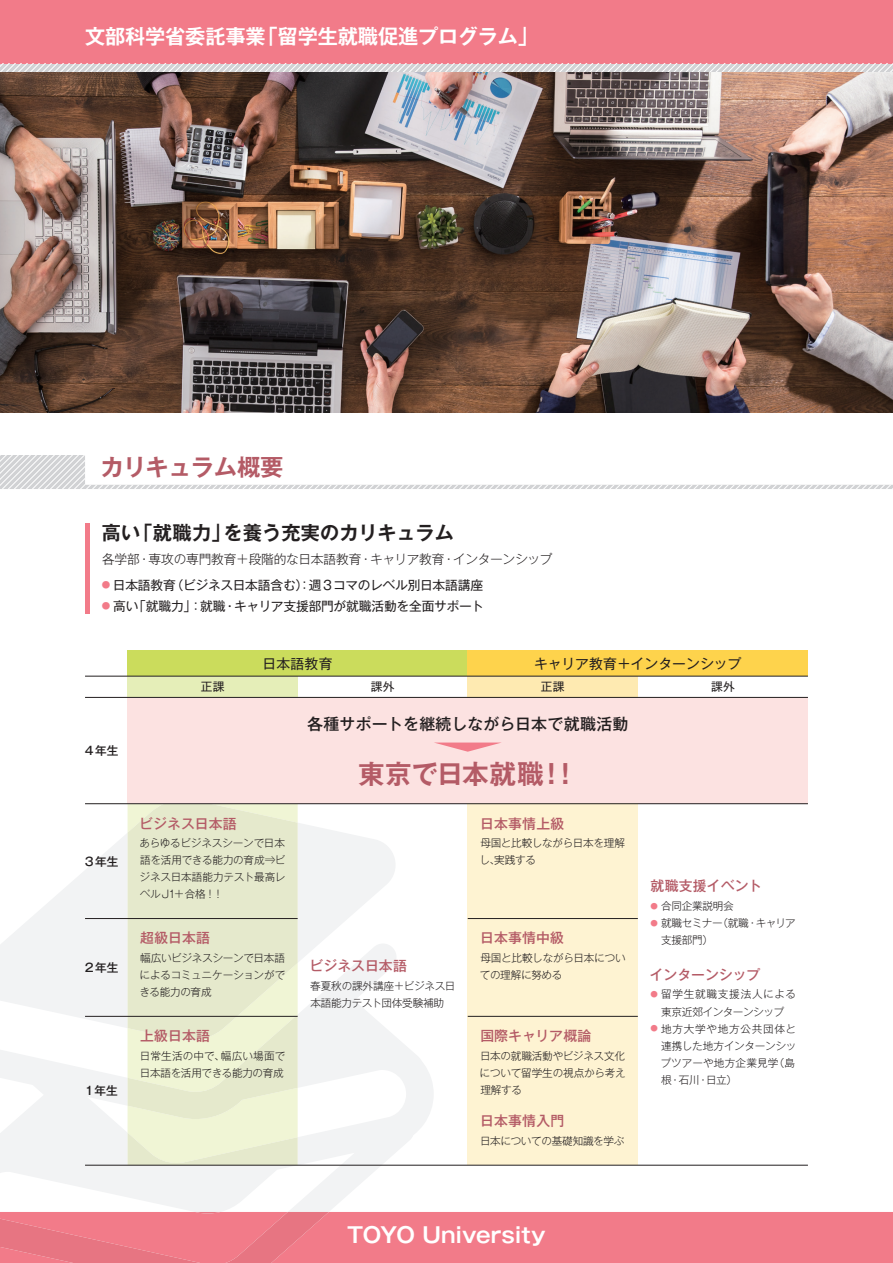
<style>
.page{position:relative;width:893px;height:1263px;background:#fff}
.page>*{position:absolute;margin:0;border:0;box-sizing:border-box;transform-origin:0 0}
.t1{font:700 26.55px "Gothic MB101 Pro De";letter-spacing:.005em;color:#b45b66}
.t2{font:700 23.4px "Gothic MB101 Pro De";letter-spacing:-.03em;color:#b45b66}
.t3{font:700 21.3px "Gothic MB101 Pro De";letter-spacing:-.01em;color:#fff}
.t4{font:700 20.25px "Gothic MB101 Pro De";letter-spacing:-.005em;color:#fff}
.t5{font:700 19.2px "Gothic MB101 Pro De";letter-spacing:.01em;color:#231f20}
.t6{font:500 15.9px "Gothic MB101 Pro";letter-spacing:.01em;color:#231f20}
.t7{font:500 14.85px "Gothic MB101 Pro";color:#f27b89;scale:5 1}
.t8{font:500 13.8px "Gothic MB101 Pro";letter-spacing:.01em;color:#b45b66}
.t9{font:13.8px "Gothic MB101 Pro";color:#231f20}
.t10{font:12.75px "Gothic MB101 Pro";letter-spacing:-.015em;color:#231f20}
.t11{font:300 12.75px "Gothic MB101 Pro";letter-spacing:-.02em;color:#231f20}
.t12{font:500 11.7px "Gothic MB101 Pro";letter-spacing:.035em;color:#231f20}
.t13{font:11.7px "Gothic MB101 Pro";letter-spacing:.02em;color:#231f20}
.t14{font:300 10.65px/17px "Gothic MB101 Pro";letter-spacing:-.02em;color:#231f20}
.t15{font:300 10.65px/17px "Gothic MB101 Pro";letter-spacing:.015em;color:#231f20}
.t16{font:300 10.65px "Gothic MB101 Pro";letter-spacing:.07em;color:#231f20}
.t17{font:8.55px "Gothic MB101 Pro";color:#f27b89}
.t18{font:300 7.5px "Gothic MB101 Pro";color:#f27b89}
</style>
<div class="page">
<svg style="left:0;top:799px;width:434px;height:413px;fill:#f2f3f4"></svg>
<div style="left:0;top:0;width:893px;height:64px;background:#f27b89"></div>
<div style="left:329px;top:1212px;width:564px;height:51px;background:#f27b89"></div>
<svg style="left:0;top:1212px;width:329px;height:51px;background:#ee7986"></svg>
<svg style="left:0;top:64px;width:893px;height:8px"></svg>
<svg style="left:0;top:455px;width:893px;height:34px"></svg>
<hr style="left:85px;top:523px;width:4px;height:90px;background:#f27b89">
<svg style="left:128px;top:804px;width:170px;height:361px;background:#e7ebce"></svg>
<div style="left:128px;top:676px;width:170px;height:21px;background:#e5eeb8"></div>
<div style="left:128px;top:697px;width:680px;height:107px;background:#fce2e1"></div>
<div style="left:128px;top:651px;width:340px;height:25px;background:#cbdc5c"></div>
<div style="left:468px;top:804px;width:170px;height:361px;background:#fef3d2"></div>
<div style="left:468px;top:676px;width:170px;height:21px;background:#feeab1"></div>
<div style="left:468px;top:651px;width:340px;height:25px;background:#fed34c"></div>
<hr style="left:85px;top:803px;width:723px;height:1px;background:#231f20">
<hr style="left:85px;top:697px;width:723px;height:1px;background:#231f20">
<hr style="left:85px;top:676px;width:723px;height:1px;background:#231f20">
<hr style="left:85px;top:918px;width:213px;height:1px;background:#231f20">
<hr style="left:85px;top:1016px;width:213px;height:1px;background:#231f20">
<hr style="left:468px;top:918px;width:170px;height:1px;background:#231f20">
<hr style="left:468px;top:1016px;width:170px;height:1px;background:#231f20">
<hr style="left:85px;top:1165px;width:723px;height:1px;background:#231f20">
<img style="left:0;top:72px;width:893px;height:340px">
<h3 class="t4" style="left:258px;top:20px;width:282px">「留学生就職促進プログラム「</h3>
<h3 class="t4" style="left:85px;top:20px;width:182px">文部科学省委託事業</h3>
<h2 class="t2" style="left:101px;top:447px;width:185px">カリキュラム概要</h2>
<h3 class="t5" style="left:223px;top:517px;width:232px">を養う充実のカリキュラム</h3>
<h3 class="t5" style="left:133px;top:517px;width:99px">「就職力」</h3>
<h3 class="t5" style="left:102px;top:517px;width:40px">高い</h3>
<p class="t11" style="left:453px;top:549px;width:101px">インターンシップ</p>
<p class="t11" style="left:102px;top:549px;width:39px">各学部</p>
<p class="t11" style="left:149px;top:549px;width:214px">専攻の専門教育＋段階的な日本語教育</p>
<p class="t11" style="left:370px;top:549px;width:76px">キャリア教育</p>
<p class="t11" style="left:138px;top:549px;width:14px">・</p>
<p class="t11" style="left:359px;top:549px;width:14px">・</p>
<p class="t11" style="left:443px;top:549px;width:14px">・</p>
<p class="t10" style="left:171px;top:574px;width:142px">（ビジネス日本語含む：）</p>
<p class="t10" style="left:113px;top:574px;width:65px">日本語教育</p>
<p class="t10" style="left:309px;top:574px;width:176px">週3コマのレベル別日本語講座</p>
<p class="t17" style="left:102px;top:578px;width:10px">●</p>
<p class="t10" style="left:133px;top:595px;width:70px">「就職力：」</p>
<p class="t10" style="left:234px;top:595px;width:251px">キャリア支援部門が就職活動を全面サポート</p>
<p class="t10" style="left:200px;top:595px;width:27px">就職</p>
<p class="t10" style="left:113px;top:595px;width:27px">高い</p>
<p class="t17" style="left:102px;top:599px;width:10px">●</p>
<p class="t10" style="left:224px;top:595px;width:14px">・</p>
<p class="t13" style="left:201px;top:677px;width:25px">正課</p>
<p class="t9" style="left:263px;top:652px;width:71px">日本語教育</p>
<p class="t13" style="left:371px;top:677px;width:25px">課外</p>
<p class="t9" style="left:534px;top:652px;width:209px">キャリア教育＋インターンシップ</p>
<p class="t13" style="left:711px;top:677px;width:25px">課外</p>
<p class="t13" style="left:541px;top:677px;width:25px">正課</p>
<p class="t12" style="left:85px;top:741px;width:35px">4年生</p>
<p class="t12" style="left:85px;top:851px;width:35px">3年生</p>
<p class="t12" style="left:85px;top:958px;width:35px">2年生</p>
<p class="t12" style="left:85px;top:1081px;width:35px">1年生</p>
<p class="t8" style="left:139px;top:812px;width:99px">ビジネス日本語</p>
<p class="t14" style="left:140px;top:833px;width:147px">あらゆるビジネスシーンで日本</p>
<p class="t14" style="left:140px;top:850px;width:147px">語を活用できる能力の育成⇒ビ</p>
<p class="t14" style="left:140px;top:867px;width:148px">ジネス日本語能力テスト最高レ</p>
<p class="t14" style="left:213px;top:884px;width:12px">!</p>
<p class="t14" style="left:140px;top:884px;width:77px">ベルJ1+合格!</p>
<p class="t8" style="left:140px;top:927px;width:71px">超級日本語</p>
<p class="t14" style="left:139px;top:948px;width:148px;text-align:justify">幅広いビジネスシーンで日本語によるコミュニケーションができる能力の育成</p>
<p class="t8" style="left:140px;top:1024px;width:71px">上級日本語</p>
<p class="t14" style="left:140px;top:1046px;width:146px">日常生活の中で、<br>日本語を活用できる能力の育成</p>
<p class="t14" style="left:221px;top:1046px;width:66px">幅広い場面で</p>
<h3 class="t6" style="left:307px;top:711px;width:323px">各種サポートを継続しながら日本で就職活動</h3>
<h3 class="t7" style="left:431px;top:734px;width:16px">▼</h3>
<h1 class="t1" style="left:538px;top:751px;width:42px">!!</h1>
<h1 class="t1" style="left:358px;top:751px;width:187px">東京で日本就職</h1>
<p class="t8" style="left:480px;top:812px;width:86px">日本事情上級</p>
<p class="t14" style="left:479px;top:833px;width:147px">母国と比較しながら日本を理解し実践する</p>
<p class="t14" style="left:489px;top:850px;width:12px">、</p>
<p class="t8" style="left:309px;top:954px;width:99px">ビジネス日本語</p>
<p class="t14" style="left:310px;top:975px;width:147px">春夏秋の課外講座＋ビジネス日本語能力テスト団体受験補助</p>
<p class="t8" style="left:480px;top:927px;width:85px">日本事情中級</p>
<p class="t14" style="left:480px;top:948px;width:147px">母国と比較しながら日本についての理解に努める</p>
<p class="t8" style="left:480px;top:1024px;width:112px">国際キャリア概論</p>
<p class="t14" style="left:480px;top:1046px;width:148px;text-align:justify">日本の就職活動やビジネス文化について留学生の視点から考え理解する</p>
<p class="t8" style="left:480px;top:1109px;width:86px">日本事情入門</p>
<p class="t14" style="left:480px;top:1131px;width:146px">日本についての基礎知識を学ぶ</p>
<p class="t8" style="left:650px;top:875px;width:113px">就職支援イベント</p>
<p class="t14" style="left:661px;top:896px;width:74px">合同企業説明会</p>
<p class="t18" style="left:650px;top:899px;width:9px">●</p>
<p class="t14" style="left:717px;top:913px;width:33px">（就職</p>
<p class="t14" style="left:661px;top:913px;width:63px">就職セミナー</p>
<p class="t14" style="left:756px;top:913px;width:42px">キャリア</p>
<p class="t18" style="left:650px;top:916px;width:9px">●</p>
<p class="t14" style="left:747px;top:913px;width:12px">・</p>
<p class="t14" style="left:661px;top:930px;width:53px">支援部門(</p>
<p class="t8" style="left:650px;top:963px;width:112px">インターンシップ</p>
<p class="t16" style="left:661px;top:985px;width:136px">留学生就職支援法人による</p>
<p class="t18" style="left:650px;top:988px;width:9px">●</p>
<p class="t15" style="left:661px;top:1001px;width:136px">東京近郊インターンシップ地方大学や地方公共団体と</p>
<p class="t18" style="left:650px;top:1022px;width:9px">●</p>
<p class="t14" style="left:661px;top:1035px;width:137px;text-align:right">連携した地方インターンシッ（島</p>
<p class="t15" style="left:660px;top:1052px;width:120px;text-align:center">プツアーや地方企業見学日立(</p>
<p class="t14" style="left:661px;top:1069px;width:12px">根</p>
<p class="t14" style="left:679px;top:1069px;width:23px">石川</p>
<p class="t14" style="left:670px;top:1069px;width:12px">・</p>
<p class="t14" style="left:698px;top:1069px;width:12px">・</p>
<h3 class="t3" style="left:347px;top:1217px;width:200px">TOYO University</h3>
</div>
